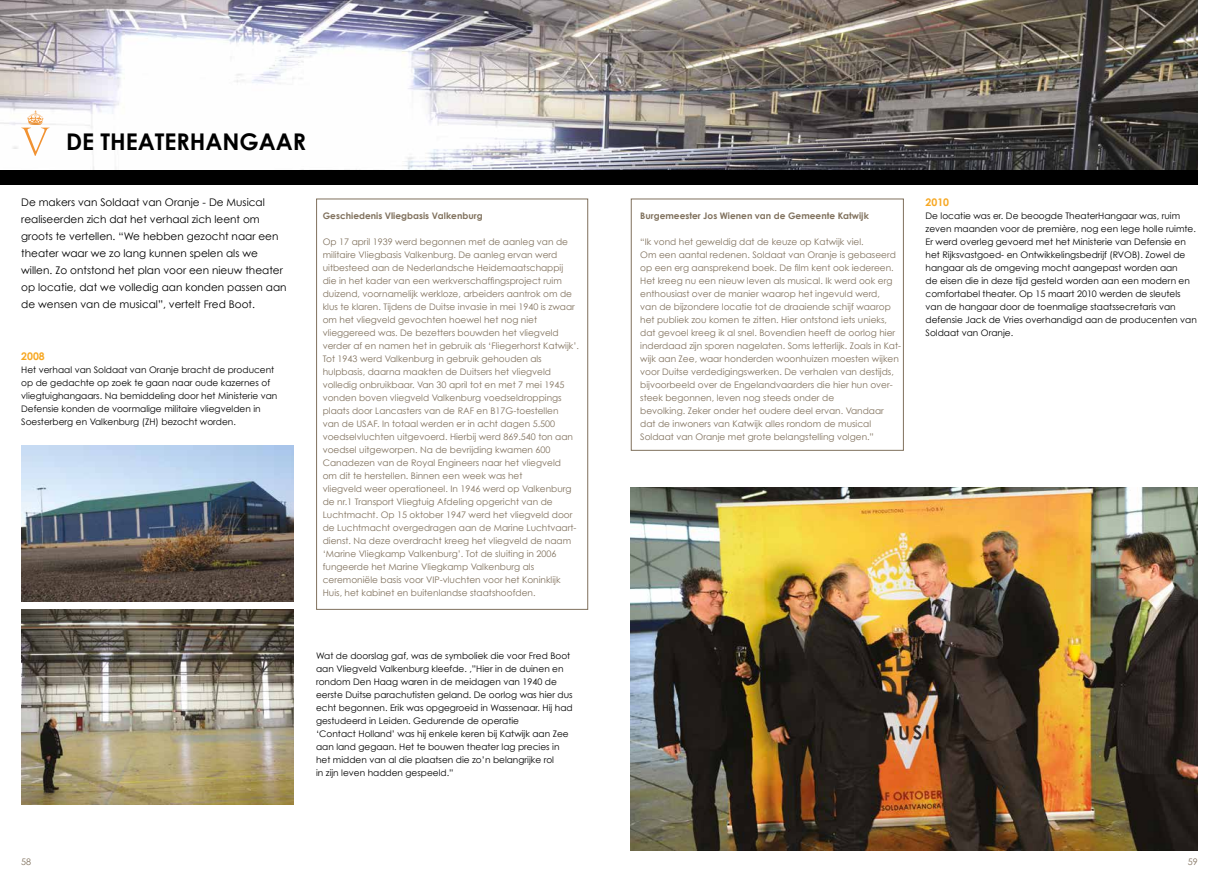
<style>
.page{position:relative;width:1219px;height:879px;background:#fff}
.page>*{position:absolute;margin:0;border:0;box-sizing:border-box;transform-origin:0 0}
.t1{font:700 23px "Century Gothic";color:#000}
.t2{font:10.5px/17px "Century Gothic";color:#000}
.t3{font:700 10.5px "Century Gothic";color:#f7a823}
.t4{font:9px/13px "Century Gothic";color:#80715d}
.t5{font:9px/13px "Century Gothic";color:#000}
.t6{font:700 9px "Century Gothic";color:#80715d}
</style>
<div class="page">
<img style="left:0;top:0;width:1198px;height:170px">
<div style="left:0;top:170px;width:618px;height:14px;background:#000"></div>
<div style="left:601px;top:170px;width:597px;height:14px;background:#000"></div>
<img style="left:21px;top:445px;width:272px;height:156px">
<img style="left:21px;top:609px;width:272px;height:195px">
<svg style="left:21px;top:111px;width:29px;height:45px"></svg>
<img style="left:631px;top:488px;width:567px;height:362px">
<div style="left:316px;top:198px;width:272px;height:412px;border:1px solid #80715d"></div>
<div style="left:631px;top:198px;width:273px;height:253px;border:1px solid #80715d"></div>
<h1 class="t1" style="left:66px;top:128px;width:242px">DE THEATERHANGAAR</h1>
<p class="t2" style="left:21px;top:194px;width:267px">De makers van Soldaat van Oranje - De Musical realiseerden zich dat het verhaal zich leent om groots te vertellen. “We hebben gezocht naar een theater waar we zo lang kunnen spelen als we willen. Zo ontstond het plan voor een nieuw theater op locatie, dat we volledig aan konden passen aan de wensen van de musical”, vertelt Fred Boot.</p>
<p class="t3" style="left:21px;top:350px;width:25px">2008</p>
<p class="t5" style="left:21px;top:363px;width:258px">Het verhaal van Soldaat van Oranje bracht de producent op de gedachte op zoek te gaan naar oude kazernes of vliegtuighangaars. Na bemiddeling door het Ministerie van Defensie konden de voormalige militaire vliegvelden in Soesterberg en Valkenburg (ZH) bezocht worden.</p>
<p class="t6" style="left:323px;top:210px;width:161px">Geschiedenis Vliegbasis Valkenburg</p>
<p class="t4" style="left:323px;top:235px;width:258px">Op 17 april 1939 werd begonnen met de aanleg van de militaire Vliegbasis Valkenburg. De aanleg ervan werd uitbesteed aan de Nederlandsche Heidemaatschappij die in het kader van een werkverschaffingsproject ruim duizend, voornamelijk werkloze, arbeiders aantrok om de klus te klaren. Tijdens de Duitse invasie in mei 1940 is zwaar om het vliegveld gevochten hoewel het nog niet vlieggereed was. De bezetters bouwden het vliegveld verder af en namen het in gebruik als ‘Fliegerhorst Katwijk’.<br>Tot 1943 werd Valkenburg in gebruik gehouden als hulpbasis, daarna maakten de Duitsers het vliegveld volledig onbruikbaar. Van 30 april tot en met 7 mei 1945 vonden boven vliegveld Valkenburg voedseldroppings plaats door Lancasters van de RAF en B17G-toestellen<br>van de USAF. In totaal werden er in acht dagen 5.500 voedselvluchten uitgevoerd. Hierbij werd 869.540 ton aan voedsel uitgeworpen. Na de bevrijding kwamen 600<br>Canadezen van de Royal Engineers naar het vliegveld<br>om dit te herstellen. Binnen een week was het<br>vliegveld weer operationeel. In 1946 werd op Valkenburg de nr.1 Transport Vliegtuig Afdeling opgericht van de Luchtmacht. Op 15 oktober 1947 werd het vliegveld door de Luchtmacht overgedragen aan de Marine Luchtvaart&shy;dienst. Na deze overdracht kreeg het vliegveld de naam ‘Marine Vliegkamp Valkenburg’. Tot de sluiting in 2006 fungeerde het Marine Vliegkamp Valkenburg als ceremoniële basis voor VIP-vluchten voor het Koninklijk Huis, het kabinet en buitenlandse staatshoofden.</p>
<p class="t5" style="left:316px;top:649px;width:258px">Wat de doorslag gaf, was de symboliek die voor Fred Boot aan Vliegveld Valkenburg kleefde. ,”Hier in de duinen en rondom Den Haag waren in de meidagen van 1940 de eerste Duitse parachutisten geland. De oorlog was hier dus echt begonnen. Erik was opgegroeid in Wassenaar. Hij had gestudeerd in Leiden. Gedurende de operatie<br>‘Contact Holland’ was hij enkele keren bij Katwijk aan Zee aan land gegaan. Het te bouwen theater lag precies in het midden van al die plaatsen die zo’n belangrijke rol<br>in zijn leven hadden gespeeld.”</p>
<p class="t4" style="left:21px;top:855px;width:11px">58</p>
<p class="t6" style="left:640px;top:210px;width:230px">Burgemeester Jos Wienen van de Gemeente Katwijk</p>
<p class="t4" style="left:640px;top:235px;width:262px">“Ik vond het geweldig dat de keuze op Katwijk viel.<br>Om een aantal redenen. Soldaat van Oranje is gebaseerd op een erg aansprekend boek. De film kent ook iedereen.<br>Het kreeg nu een nieuw leven als musical. Ik werd ook erg enthousiast over de manier waarop het ingevuld werd,<br>van de bijzondere locatie tot de draaiende schijf waarop het publiek zou komen te zitten. Hier ontstond iets unieks, dat gevoel kreeg ik al snel. Bovendien heeft de oorlog hier inderdaad zijn sporen nagelaten. Soms letterlijk. Zoals in Kat&shy;wijk aan Zee, waar honderden woonhuizen moesten wijken voor Duitse verdedigingswerken. De verhalen van destijds, bijvoorbeeld over de Engelandvaarders die hier hun over&shy;steek begonnen, leven nog steeds onder de<br>bevolking. Zeker onder het oudere deel ervan. Vandaar dat de inwoners van Katwijk alles rondom de musical Soldaat van Oranje met grote belangstelling volgen.”</p>
<p class="t3" style="left:926px;top:196px;width:25px">2010</p>
<p class="t5" style="left:926px;top:209px;width:273px">De locatie was er. De beoogde TheaterHangaar was, ruim zeven maanden voor de première, nog een lege holle ruimte.<br>Er werd overleg gevoerd met het Ministerie van Defensie en het Rijksvastgoed- en Ontwikkelingsbedrijf (RVOB). Zowel de hangaar als de omgeving mocht aangepast worden aan<br>de eisen die in deze tijd gesteld worden aan een modern en comfortabel theater. Op 15 maart 2010 werden de sleutels van de hangaar door de toenmalige staatssecretaris van defensie Jack de Vries overhandigd aan de producenten van Soldaat van Oranje.</p>
<p class="t4" style="left:1188px;top:855px;width:11px">59</p>
</div>
